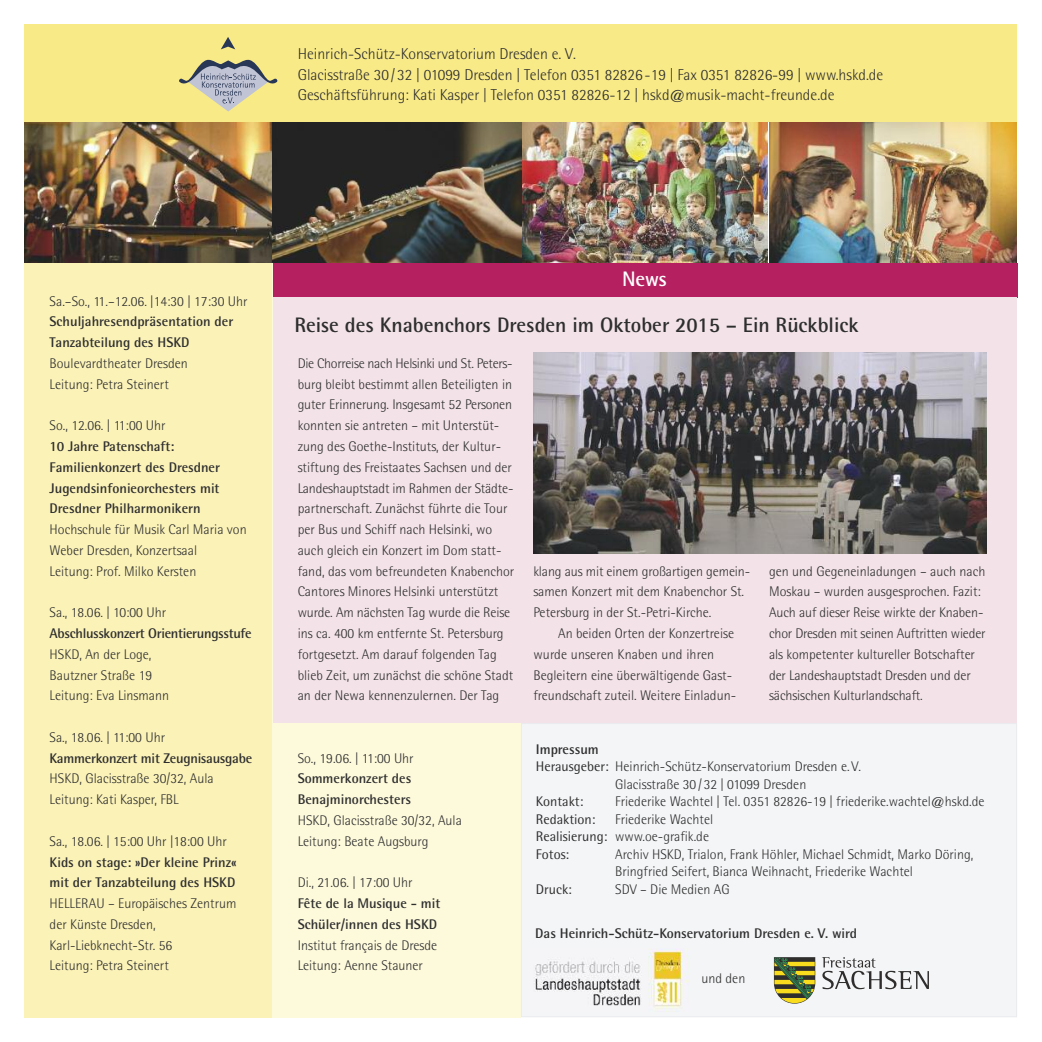
<style>
.page{position:relative;width:1042px;height:1042px;background:#fff}
.page>*{position:absolute;margin:0;border:0;box-sizing:border-box;transform-origin:0 0}
.t1{font:700 21px "Rotis Semi Sans";color:#2e2e2e}
.t2{font:700 21px "Rotis Semi Sans";color:#fff}
.t3{font:300 15.75px/20.8px "Rotis Semi Sans";color:#2e2e2e}
.t4{font:300 14px/20.8px "Rotis Semi Sans";color:#2e2e2e}
.t5{font:700 14px/20.8px "Rotis Semi Sans";color:#2e2e2e}
.t6{font:700 14px "Rotis Semi Sans";letter-spacing:-.02em;color:#2e2e2e}
.t7{font:14px "Rotis Semi Sans";color:#2e2e2e}
.s1{font-weight:400}
</style>
<div class="page">
<div style="left:25px;top:25px;width:992px;height:238px;background:#f9ea88"></div>
<div style="left:25px;top:263px;width:248px;height:754px;background:#fbf2b8"></div>
<div style="left:273px;top:263px;width:248px;height:754px;background:#fdf9db"></div>
<img style="left:521px;top:123px;width:248px;height:140px">
<img style="left:25px;top:123px;width:247px;height:140px">
<svg style="left:221px;top:37px;width:14px;height:12px"></svg>
<svg style="left:179px;top:60px;width:99px;height:51px"></svg>
<div style="left:522px;top:724px;width:494px;height:292px;background:#f4f5f7"></div>
<div style="left:521px;top:723px;width:496px;height:294px;border:1px solid #e9ebee"></div>
<img style="left:535px;top:949px;width:154px;height:62px">
<svg style="left:822px;top:957px;width:107px;height:32px"></svg>
<svg style="left:774px;top:957px;width:41px;height:46px;background:#7e823e"></svg>
<img style="left:272px;top:123px;width:249px;height:140px">
<img style="left:769px;top:123px;width:248px;height:140px">
<div style="left:273px;top:263px;width:744px;height:35px;background:#b52160"></div>
<div style="left:273px;top:298px;width:744px;height:425px;background:#f3e3e8"></div>
<img style="left:533px;top:353px;width:453px;height:201px">
<p class="t3" style="left:298px;top:45px;width:587px">Heinrich-Schütz-Konservatorium Dresden e. V.<br>Glacisstraße 30/32 | 01099 Dresden | Telefon 0351 82826-19 | Fax 0351 82826-99 | www.hskd.de<br>Geschäftsführung: Kati Kasper | Telefon 0351 82826-12 | hskd@musik-macht-freunde.de</p>
<p class="t4" style="left:50px;top:292px;width:199px">Sa.–So., 11.–12.06. |14:30 | 17:30 Uhr</p>
<p class="t5" style="left:50px;top:313px;width:185px">Schuljahresendpräsentation der<br>Tanzabteilung des HSKD</p>
<p class="t4" style="left:50px;top:354px;width:140px">Boulevardtheater Dresden<br>Leitung: Petra Steinert</p>
<p class="t4" style="left:50px;top:416px;width:117px">So., 12.06. | 11:00 Uhr</p>
<p class="t5" style="left:50px;top:437px;width:172px">10 Jahre Patenschaft:<br>Familienkonzert des Dresdner<br>Jugendsinfonieorchesters mit<br>Dresdner Philharmonikern</p>
<p class="t4" style="left:50px;top:520px;width:199px">Hochschule für Musik Carl Maria von<br>Weber Dresden, Konzertsaal<br>Leitung: Prof. Milko Kersten</p>
<p class="t4" style="left:50px;top:603px;width:118px">Sa., 18.06. | 10:00 Uhr</p>
<p class="t6" style="left:50px;top:628px;width:204px">Abschlusskonzert Orientierungsstufe</p>
<p class="t4" style="left:50px;top:645px;width:121px">HSKD, An der Loge,<br>Bautzner Straße 19<br>Leitung: Eva Linsmann</p>
<p class="t4" style="left:50px;top:728px;width:117px">Sa., 18.06. | 11:00 Uhr</p>
<p class="t5" style="left:50px;top:749px;width:204px">Kammerkonzert mit Zeugnisausgabe</p>
<p class="t4" style="left:50px;top:770px;width:166px">HSKD, Glacisstraße 30/32, Aula<br>Leitung: Kati Kasper, FBL</p>
<p class="t4" style="left:50px;top:832px;width:179px">Sa., 18.06. | 15:00 Uhr |18:00 Uhr</p>
<p class="t5" style="left:50px;top:853px;width:189px">Kids on stage: »Der kleine Prinz« mit der Tanzabteilung des HSKD</p>
<p class="t4" style="left:50px;top:894px;width:188px">HELLERAU – Europäisches Zentrum der Künste Dresden,<br>Karl-Liebknecht-Str. 56<br>Leitung: Petra Steinert</p>
<h1 class="t2" style="left:622px;top:272px;width:46px">News</h1>
<h1 class="t1" style="left:294px;top:317px;width:566px">Reise des Knabenchors Dresden im Oktober 2015 – Ein Rückblick</h1>
<p class="t4" style="left:298px;top:354px;width:218px">Die Chorreise nach Helsinki und St. Peters&shy;burg bleibt bestimmt allen Beteiligten in guter Erinnerung. Insgesamt 52 Personen konnten sie antreten – mit Unterstüt&shy;zung des Goethe-Instituts, der Kultur&shy;stiftung des Freistaates Sachsen und der Landeshauptstadt im Rahmen der Städte&shy;partnerschaft. Zunächst führte die Tour per Bus und Schiff nach Helsinki, wo auch gleich ein Konzert im Dom statt&shy;fand, das vom befreundeten Knabenchor Cantores Minores Helsinki unterstützt wurde. Am nächsten Tag wurde die Reise ins ca. 400 km entfernte St. Petersburg fortgesetzt. Am darauf folgenden Tag blieb Zeit, um zunächst die schöne Stadt an der Newa kennenzulernen. Der Tag</p>
<p class="t4" style="left:298px;top:749px;width:117px">So., 19.06. | 11:00 Uhr</p>
<p class="t5" style="left:298px;top:770px;width:115px">Sommerkonzert des<br>Benajminorchesters</p>
<p class="t4" style="left:298px;top:811px;width:166px">HSKD, Glacisstraße 30/32, Aula<br>Leitung: Beate Augsburg</p>
<p class="t4" style="left:298px;top:873px;width:116px">Di., 21.06. | 17:00 Uhr</p>
<p class="t5" style="left:298px;top:894px;width:144px">Fête de la Musique - mit<br>Schüler/innen des HSKD</p>
<p class="t4" style="left:298px;top:936px;width:141px">Institut français de Dresde<br>Leitung: Aenne Stauner</p>
<p class="t4" style="left:533px;top:562px;width:218px">klang aus mit einem großartigen gemein&shy;samen Konzert mit dem Knabenchor St.<br>Petersburg in der St.-Petri-Kirche.</p>
<p class="t4" style="left:533px;top:624px;width:204px;text-indent:25px">An beiden Orten der Konzertreise wurde unseren Knaben und ihren Begleitern eine überwältigende Gast&shy;freundschaft zuteil. Weitere Einladun-</p>
<p class="t4" style="left:769px;top:562px;width:218px">gen und Gegeneinladungen – auch nach Moskau – wurden ausgesprochen. Fazit:<br>Auch auf dieser Reise wirkte der Knaben&shy;chor Dresden mit seinen Auftritten wieder als kompetenter kultureller Botschafter der Landeshauptstadt Dresden und der sächsischen Kulturlandschaft.</p>
<p class="t5" style="left:536px;top:740px;width:64px">Impressum</p>
<p class="t4" style="left:536px;top:757px;width:326px"><span class="s1">Herausgeber:</span> Heinrich-Schütz-Konservatorium Dresden e.V.</p>
<p class="t4" style="left:615px;top:775px;width:193px">Glacisstraße 30 /32 | 01099 Dresden</p>
<p class="t7" style="left:536px;top:796px;width:49px">Kontakt:</p>
<p class="t4" style="left:615px;top:792px;width:371px">Friederike Wachtel | Tel. 0351 82826-19 | friederike.wachtel@hskd.de</p>
<p class="t7" style="left:536px;top:814px;width:61px">Redaktion:</p>
<p class="t4" style="left:536px;top:811px;width:179px;line-height:17.5px;text-indent:79px">Friederike Wachtel<br><span class="s1">Realisierung:</span> www.oe-grafik.de<br><span class="s1">Fotos:</span></p>
<p class="t4" style="left:615px;top:846px;width:360px;line-height:17.5px">Archiv HSKD, Trialon, Frank Höhler, Michael Schmidt, Marko Döring,<br>Bringfried Seifert, Bianca Weihnacht, Friederike Wachtel</p>
<p class="t7" style="left:536px;top:884px;width:38px">Druck:</p>
<p class="t4" style="left:615px;top:880px;width:116px">SDV – Die Medien AG</p>
<p class="t5" style="left:535px;top:924px;width:323px">Das Heinrich-Schütz-Konservatorium Dresden e. V. wird</p>
<p class="t4" style="left:701px;top:969px;width:45px">und den</p>
</div>
